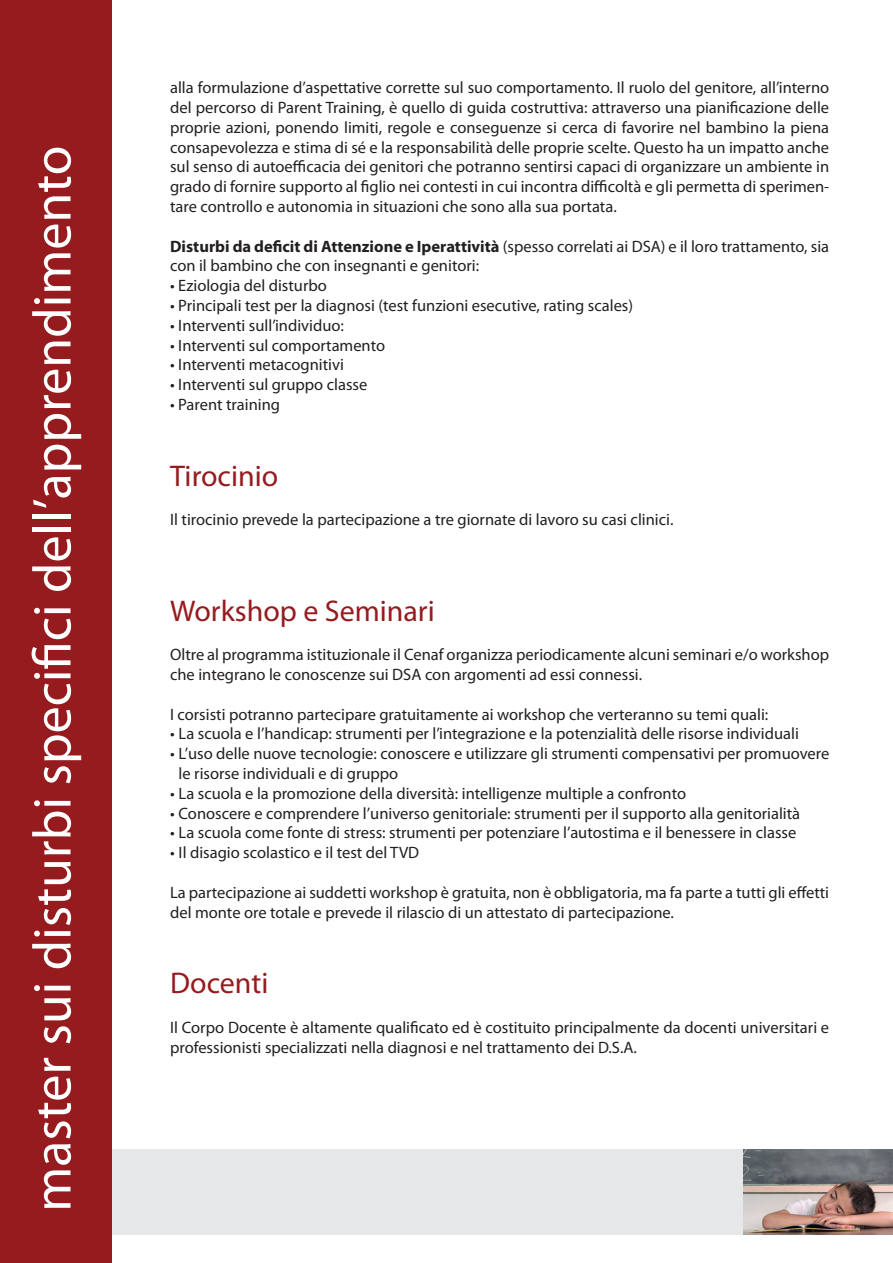
<style>
.page{position:relative;width:893px;height:1263px;background:#fff}
.page>*{position:absolute;margin:0;border:0;box-sizing:border-box;transform-origin:0 0}
.t1{font:54px "Myriad Pro";color:#fff}
.testi{font:30px "Myriad Pro";color:#961b1e}
.testi-2{font:16.5px/19.8px "Myriad Pro";color:#231f20}
.elenco{font:16.5px/19.8px "Myriad Pro";color:#231f20}
.s1{font-weight:700}
</style>
<div class="page">
<div style="left:99px;top:1149px;width:794px;height:85px;background:#e6e7e9"></div>
<img style="left:743px;top:1149px;width:150px;height:85px">
<div style="left:0;top:0;width:112px;height:1263px;background:#961b1e"></div>
<h1 class="t1" style="left:19px;top:1212px;width:1067px;rotate:-90deg">master sui disturbi specifici dell’apprendimento</h1>
<p class="testi-2" style="left:170px;top:77px;width:661px;text-align:justify">alla formulazione d’aspettative corrette sul suo comportamento. Il ruolo del genitore, all’interno del percorso di Parent Training, è quello di guida costruttiva: attraverso una pianificazione delle proprie azioni, ponendo limiti, regole e conseguenze si cerca di favorire nel bambino la piena consapevolezza e stima di sé e la responsabilità delle proprie scelte. Questo ha un impatto anche sul senso di autoefficacia dei genitori che potranno sentirsi capaci di organizzare un ambiente in grado di fornire supporto al figlio nei contesti in cui incontra difficoltà e gli permetta di sperimen&shy;tare controllo e autonomia in situazioni che sono alla sua portata.</p>
<p class="testi-2" style="left:170px;top:236px;width:661px"><span class="s1">Disturbi da deficit di Attenzione e Iperattività</span> (spesso correlati ai DSA) e il loro trattamento, sia con il bambino che con insegnanti e genitori:</p>
<p class="testi-2" style="left:170px;top:275px;width:158px">• Eziologia del disturbo</p>
<p class="testi-2" style="left:170px;top:295px;width:465px">• Principali test per la diagnosi (test funzioni esecutive, rating scales)</p>
<p class="testi-2" style="left:170px;top:315px;width:175px">• Interventi sull’individuo:</p>
<p class="testi-2" style="left:170px;top:335px;width:217px">• Interventi sul comportamento</p>
<p class="testi-2" style="left:170px;top:355px;width:175px">• Interventi metacognitivi</p>
<p class="testi-2" style="left:170px;top:374px;width:199px">• Interventi sul gruppo classe</p>
<p class="testi-2" style="left:170px;top:394px;width:111px">• Parent training</p>
<p class="testi" style="left:170px;top:457px;width:110px">Tirocinio</p>
<p class="testi-2" style="left:170px;top:509px;width:505px">Il tirocinio prevede la partecipazione a tre giornate di lavoro su casi clinici.</p>
<p class="testi" style="left:170px;top:592px;width:266px">Workshop e Seminari</p>
<p class="testi-2" style="left:170px;top:644px;width:661px">Oltre al programma istituzionale il Cenaf organizza periodicamente alcuni seminari e/o workshop che integrano le conoscenze sui DSA con argomenti ad essi connessi.</p>
<p class="testi-2" style="left:170px;top:704px;width:600px">I corsisti potranno partecipare gratuitamente ai workshop che verteranno su temi quali:</p>
<p class="elenco" style="left:170px;top:724px;width:630px">• La scuola e l’handicap: strumenti per l’integrazione e la potenzialità delle risorse individuali</p>
<p class="elenco" style="left:179px;top:743px;width:652px;text-indent:-9px">• L’uso delle nuove tecnologie: conoscere e utilizzare gli strumenti compensativi per promuovere le risorse individuali e di gruppo</p>
<p class="elenco" style="left:170px;top:783px;width:517px">• La scuola e la promozione della diversità: intelligenze multiple a confronto</p>
<p class="elenco" style="left:170px;top:803px;width:632px">• Conoscere e comprendere l’universo genitoriale: strumenti per il supporto alla genitorialità</p>
<p class="elenco" style="left:170px;top:823px;width:628px">• La scuola come fonte di stress: strumenti per potenziare l’autostima e il benessere in classe</p>
<p class="elenco" style="left:170px;top:842px;width:251px">• Il disagio scolastico e il test del TVD</p>
<p class="testi-2" style="left:170px;top:882px;width:661px">La partecipazione ai suddetti workshop è gratuita, non è obbligatoria, ma fa parte a tutti gli effetti del monte ore totale e prevede il rilascio di un attestato di partecipazione.</p>
<p class="testi" style="left:170px;top:965px;width:100px">Docenti</p>
<p class="testi-2" style="left:170px;top:1017px;width:661px">Il Corpo Docente è altamente qualificato ed è costituito principalmente da docenti universitari e professionisti specializzati nella diagnosi e nel trattamento dei D.S.A.</p>
</div>
